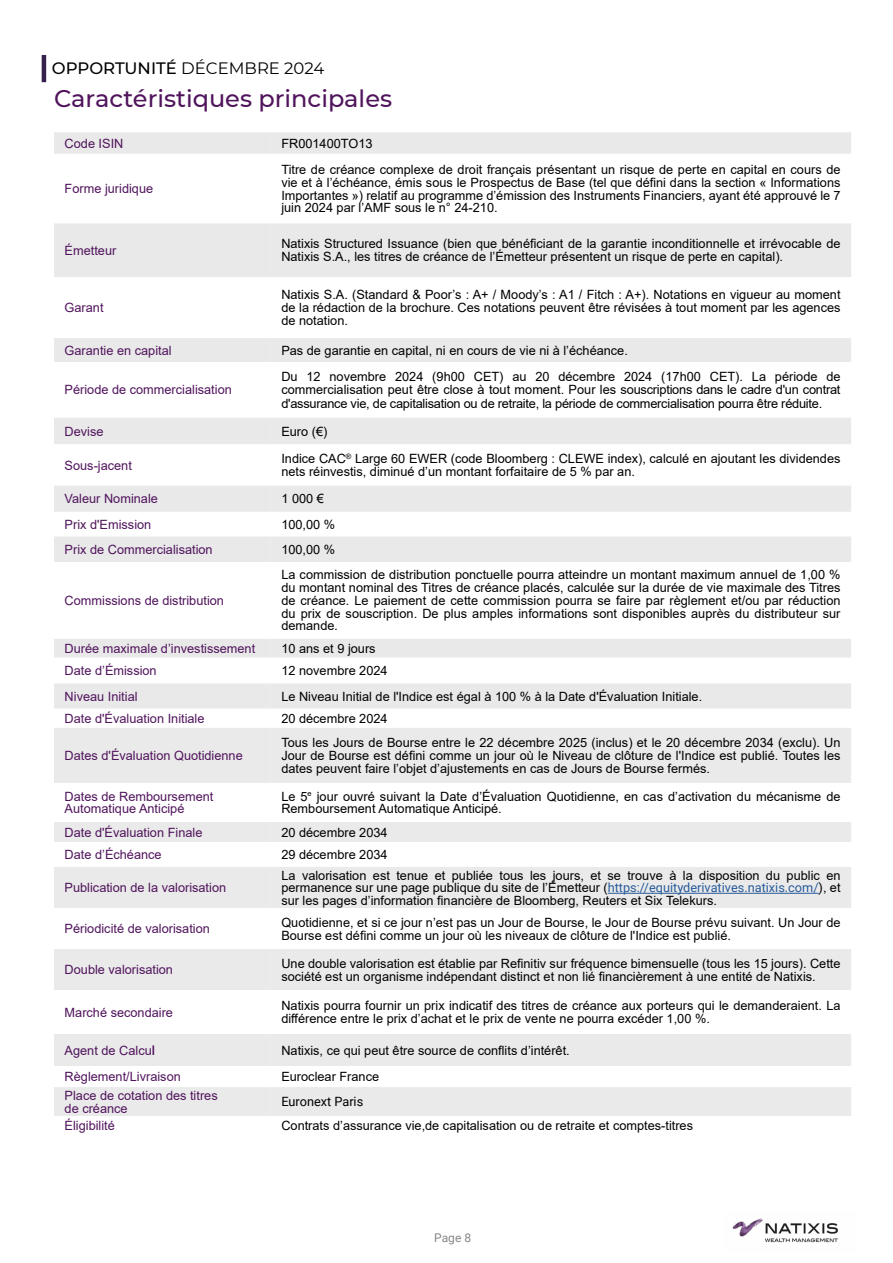
<style>
.page{position:relative;width:893px;height:1263px;background:#fff}
.page>*{position:absolute;margin:0;border:0;box-sizing:border-box;transform-origin:0 0}
.t1{font:500 24px "Montserrat";color:#50145c}
.t2{font:16.5px "Montserrat";color:#000}
.t3{font:12.75px/12.8px "Arial";color:#000;text-align:justify}
.t4{font:12.75px/12.8px "Arial";color:#50145c}
.t5{font:12.75px "Roboto";color:#000}
.t6{font:12px "Roboto";color:#878787}
.s1{font-weight:500}
.s2{font-family:"Roboto"}
.s3{font-family:"Roboto";color:#275b9b}
.s4{font-family:"Roboto";font-weight:500}
</style>
<div class="page">
<hr style="left:42px;top:55px;width:4px;height:27px;background:#371f4e">
<div style="left:54px;top:132px;width:217px;height:22px;background:#e9e9e9"></div>
<div style="left:271px;top:132px;width:580px;height:22px;background:#e9e9e9"></div>
<svg style="left:54px;top:223px;width:217px;height:486px"></svg>
<svg style="left:271px;top:223px;width:580px;height:486px"></svg>
<div style="left:54px;top:728px;width:217px;height:388px;background:#eaeaea"></div>
<div style="left:271px;top:728px;width:580px;height:388px;background:#eaeaea"></div>
<div style="left:54px;top:783px;width:217px;height:38px;background:#fff"></div>
<div style="left:271px;top:783px;width:580px;height:38px;background:#fff"></div>
<div style="left:54px;top:843px;width:217px;height:24px;background:#fff"></div>
<div style="left:271px;top:843px;width:580px;height:24px;background:#fff"></div>
<div style="left:54px;top:908px;width:217px;height:41px;background:#fff"></div>
<div style="left:271px;top:908px;width:580px;height:41px;background:#fff"></div>
<div style="left:54px;top:990px;width:217px;height:44px;background:#fff"></div>
<div style="left:271px;top:990px;width:580px;height:44px;background:#fff"></div>
<div style="left:54px;top:1066px;width:217px;height:21px;background:#fff"></div>
<div style="left:271px;top:1066px;width:580px;height:21px;background:#fff"></div>
<hr style="left:608px;top:893px;width:211px;height:1px;background:#275b9b">
<img style="left:732px;top:1218px;width:106px;height:25px">
<p class="t2" style="left:52px;top:56px;width:274px"><span class="s1">OPPORTUNITÉ</span> DÉCEMBRE 2024</p>
<h1 class="t1" style="left:54px;top:82px;width:340px">Caractéristiques principales</h1>
<p class="t4" style="left:65px;top:137px;width:60px">Code ISIN</p>
<p class="t3" style="left:281px;top:137px;width:93px">FR001400TO13</p>
<p class="t4" style="left:65px;top:182px;width:90px">Forme juridique</p>
<p class="t3" style="left:281px;top:163px;width:561px">Titre de créance complexe de droit français présentant un risque de perte en capital en cours de vie et à l’échéance, émis sous le Prospectus de Base (tel que défini dans la section « Informations Importantes ») relatif au programme d’émission des Instruments Financiers, ayant été approuvé le 7 juin 2024 par l’AMF sous le n° 24-210.</p>
<p class="t4" style="left:65px;top:244px;width:53px">Émetteur</p>
<p class="t3" style="left:281px;top:237px;width:561px">Natixis Structured Issuance (bien que bénéficiant de la garantie inconditionnelle et irrévocable de<br>Natixis S.A., les titres de créance de l’Émetteur présentent un risque de perte en capital).</p>
<p class="t4" style="left:65px;top:301px;width:40px">Garant</p>
<p class="t3" style="left:281px;top:289px;width:561px">Natixis S.A. (Standard &amp; Poor’s : A+ / Moody’s : A1 / Fitch : A+). Notations en vigueur au moment de la rédaction de la brochure. Ces notations peuvent être révisées à tout moment par les agences de notation.</p>
<p class="t4" style="left:65px;top:344px;width:109px">Garantie en capital</p>
<p class="t3" style="left:281px;top:344px;width:348px">Pas de garantie en capital, ni en cours de vie ni à l’échéance.</p>
<p class="t4" style="left:65px;top:383px;width:169px">Période de commercialisation</p>
<p class="t3" style="left:281px;top:370px;width:561px;line-height:13.5px">Du 12 novembre 2024 (9h00 CET) au 20 décembre 2024 (17h00 CET). La période de commercialisation peut être close à tout moment. Pour les souscriptions dans le cadre d'un contrat d'assurance vie, de capitalisation ou de retraite, la période de commercialisation pourra être réduite.</p>
<p class="t4" style="left:65px;top:425px;width:40px">Devise</p>
<p class="t3" style="left:281px;top:425px;width:48px">Euro (€)</p>
<p class="t4" style="left:65px;top:459px;width:69px">Sous-jacent</p>
<p class="t3" style="left:281px;top:452px;width:561px">Indice CAC<sup>®</sup> Large 60 EWER (code Bloomberg : CLEWE index), calculé en ajoutant les dividendes nets réinvestis, diminué d’un montant forfaitaire de 5 % par an.</p>
<p class="t4" style="left:65px;top:492px;width:95px">Valeur Nominale</p>
<p class="t3" style="left:281px;top:492px;width:44px">1 000 €</p>
<p class="t4" style="left:65px;top:518px;width:88px">Prix d'Emission</p>
<p class="t3" style="left:281px;top:518px;width:55px">100,00 %</p>
<p class="t4" style="left:65px;top:543px;width:150px">Prix de Commercialisation</p>
<p class="t3" style="left:281px;top:543px;width:55px">100,00 %</p>
<p class="t4" style="left:65px;top:594px;width:161px">Commissions de distribution</p>
<p class="t3" style="left:281px;top:568px;width:561px">La commission de distribution ponctuelle pourra atteindre un montant maximum annuel de 1,00 % du montant nominal des Titres de créance placés, calculée sur la durée de vie maximale des Titres de créance. Le paiement de cette commission pourra se faire par règlement et/ou par réduction du prix de souscription. De plus amples informations sont disponibles auprès du distributeur sur demande<span class="s2">.</span></p>
<p class="t4" style="left:65px;top:642px;width:192px">Durée maximale d’investissement</p>
<p class="t3" style="left:281px;top:642px;width:96px">10 ans et 9 jours</p>
<p class="t4" style="left:65px;top:664px;width:94px">Date d’Émission</p>
<p class="t3" style="left:281px;top:664px;width:108px">12 novembre 2024</p>
<p class="t4" style="left:65px;top:690px;width:74px">Niveau Initial</p>
<p class="t3" style="left:281px;top:690px;width:422px">Le Niveau Initial de l'Indice est égal à 100 % à la Date d'Évaluation Initiale.</p>
<p class="t4" style="left:65px;top:712px;width:141px">Date d'Évaluation Initiale</p>
<p class="t3" style="left:281px;top:712px;width:108px">20 décembre 2024</p>
<p class="t4" style="left:65px;top:749px;width:180px">Dates d'Évaluation Quotidienne</p>
<p class="t3" style="left:281px;top:736px;width:561px">Tous les Jours de Bourse entre le 22 décembre 2025 (inclus) et le 20 décembre 2034 (exclu). Un Jour de Bourse est défini comme un jour où le Niveau de clôture de l'Indice est publié. Toutes les dates peuvent faire l’objet d’ajustements en cas de Jours de Bourse fermés.</p>
<p class="t4" style="left:65px;top:790px;width:150px">Dates de Remboursement<br>Automatique Anticipé</p>
<p class="t3" style="left:281px;top:790px;width:561px">Le 5<sup>e</sup> jour ouvré suivant la Date d’Évaluation Quotidienne, en cas d’activation du mécanisme de<br>Remboursement Automatique Anticipé.</p>
<p class="t4" style="left:65px;top:826px;width:139px">Date d'Évaluation Finale</p>
<p class="t3" style="left:281px;top:826px;width:108px">20 décembre 2034</p>
<p class="t4" style="left:65px;top:848px;width:99px">Date d’Échéance</p>
<p class="t3" style="left:281px;top:848px;width:108px">29 décembre 2034</p>
<p class="t4" style="left:65px;top:881px;width:163px">Publication de la valorisation</p>
<p class="t3" style="left:281px;top:869px;width:561px">La valorisation est tenue et publiée tous les jours, et se trouve à la disposition du public en permanence sur une page publique du site de l’Émetteur (<span class="s3">https://equityderivatives.natixis.com/</span><span class="s2">)</span>, et sur les pages d’information financière de Bloomberg, Reuters et Six Telekurs.</p>
<p class="t4" style="left:65px;top:922px;width:147px">Périodicité de valorisation</p>
<p class="t3" style="left:281px;top:916px;width:561px">Quotidienne, et si ce jour n’est pas un Jour de Bourse, le Jour de Bourse prévu suivant. Un Jour de<br>Bourse est défini comme un jour où les niveaux de clôture de l'Indice est publié.</p>
<p class="t4" style="left:65px;top:963px;width:110px">Double valorisation</p>
<p class="t3" style="left:281px;top:957px;width:561px">Une double valorisation est établie par Refinitiv sur fréquence bimensuelle (tous les 15 jours). Cette société est un organisme indépendant distinct et non lié financièrement à une entité de Natixis.</p>
<p class="t4" style="left:65px;top:1006px;width:110px">Marché secondaire</p>
<p class="t3" style="left:281px;top:999px;width:561px">Natixis pourra fournir un prix indicatif des titres de créance aux porteurs qui le demanderaient. La différence entre le prix d’achat et le prix de vente ne pourra excéder 1,00 %.</p>
<p class="t4" style="left:65px;top:1044px;width:92px">Agent de Calcu<span class="s4">l</span></p>
<p class="t3" style="left:281px;top:1044px;width:290px">Natixis, ce qui peut être source de conflits d’intérêt.</p>
<p class="t4" style="left:65px;top:1070px;width:118px">Règlement/Livraison</p>
<p class="t3" style="left:281px;top:1070px;width:99px">Euroclear France</p>
<p class="t4" style="left:65px;top:1089px;width:155px">Place de cotation des titres de créance</p>
<p class="t5" style="left:281px;top:1093px;width:83px">Euronext Paris</p>
<p class="t4" style="left:65px;top:1119px;width:52px">Éligibilité</p>
<p class="t3" style="left:281px;top:1119px;width:413px">Contrats d’assurance vie,de capitalisation ou de retraite et comptes-titres</p>
<p class="t6" style="left:434px;top:1229px;width:38px">Page 8</p>
</div>
